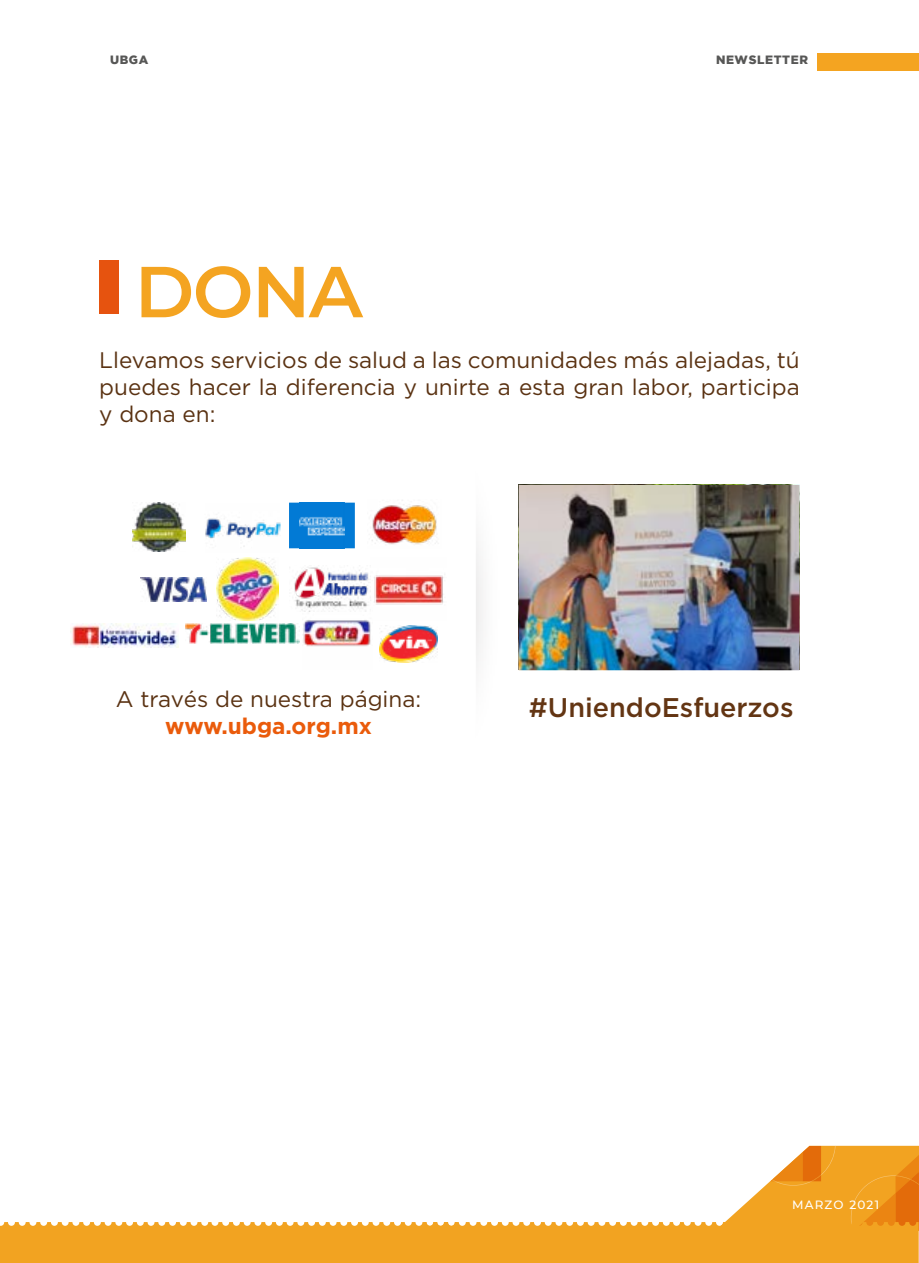
<style>
.page{position:relative;width:919px;height:1263px;background:#fff}
.page>*{position:absolute;margin:0;border:0;box-sizing:border-box;transform-origin:0 0}
.t1{font:600 72px "Montserrat";color:#f4a421}
.t2{font:500 27px "Gotham";color:#633513}
.t3{font:22.5px/27px "Gotham";color:#5a3212;text-align:justify}
.t4{font:700 22.5px "Gotham";color:#ea5b0b}
.t5{font:900 12px "Gotham";letter-spacing:.05em;color:#575756}
.t6{font:500 12px "Montserrat";letter-spacing:.1em;color:#fff}
</style>
<div class="page">
<svg style="left:0;top:1146px;width:919px;height:117px"></svg>
<div style="left:817px;top:54px;width:101px;height:17px;background:#f4a421"></div>
<div style="left:99px;top:260px;width:19px;height:53px;background:#e6530f"></div>
<div style="left:289px;top:503px;width:66px;height:45px;background:#027ad5;border:2px solid #027ad5"></div>
<img style="left:299px;top:503px;width:45px;height:45px">
<img style="left:132px;top:503px;width:53px;height:48px">
<img style="left:205px;top:518px;width:75px;height:29px">
<img style="left:372px;top:500px;width:65px;height:45px">
<img style="left:140px;top:578px;width:67px;height:24px">
<img style="left:216px;top:557px;width:63px;height:63px">
<img style="left:294px;top:567px;width:75px;height:43px">
<img style="left:370px;top:575px;width:74px;height:30px">
<img style="left:71px;top:623px;width:108px;height:24px">
<img style="left:185px;top:624px;width:114px;height:20px">
<img style="left:302px;top:598px;width:70px;height:49px">
<img style="left:379px;top:625px;width:58px;height:38px">
<img style="left:518px;top:485px;width:281px;height:185px">
<p class="t5" style="left:110px;top:53px;width:40px">UBGA</p>
<p class="t5" style="left:716px;top:53px;width:93px">NEWSLETTER</p>
<h1 class="t1" style="left:135px;top:241px;width:230px">DONA</h1>
<p class="t3" style="left:99px;top:346px;width:702px">Llevamos servicios de salud a las comunidades más alejadas, tú puedes hacer la diferencia y unirte a esta gran labor, participa y dona en:</p>
<p class="t3" style="left:116px;top:685px;width:307px">A través de nuestra página:</p>
<p class="t4" style="left:165px;top:711px;width:208px">www.ubga.org.mx</p>
<p class="t2" style="left:529px;top:690px;width:266px">#UniendoEsfuerzos</p>
<p class="t6" style="left:792px;top:1196px;width:89px">MARZO 2021</p>
</div>
